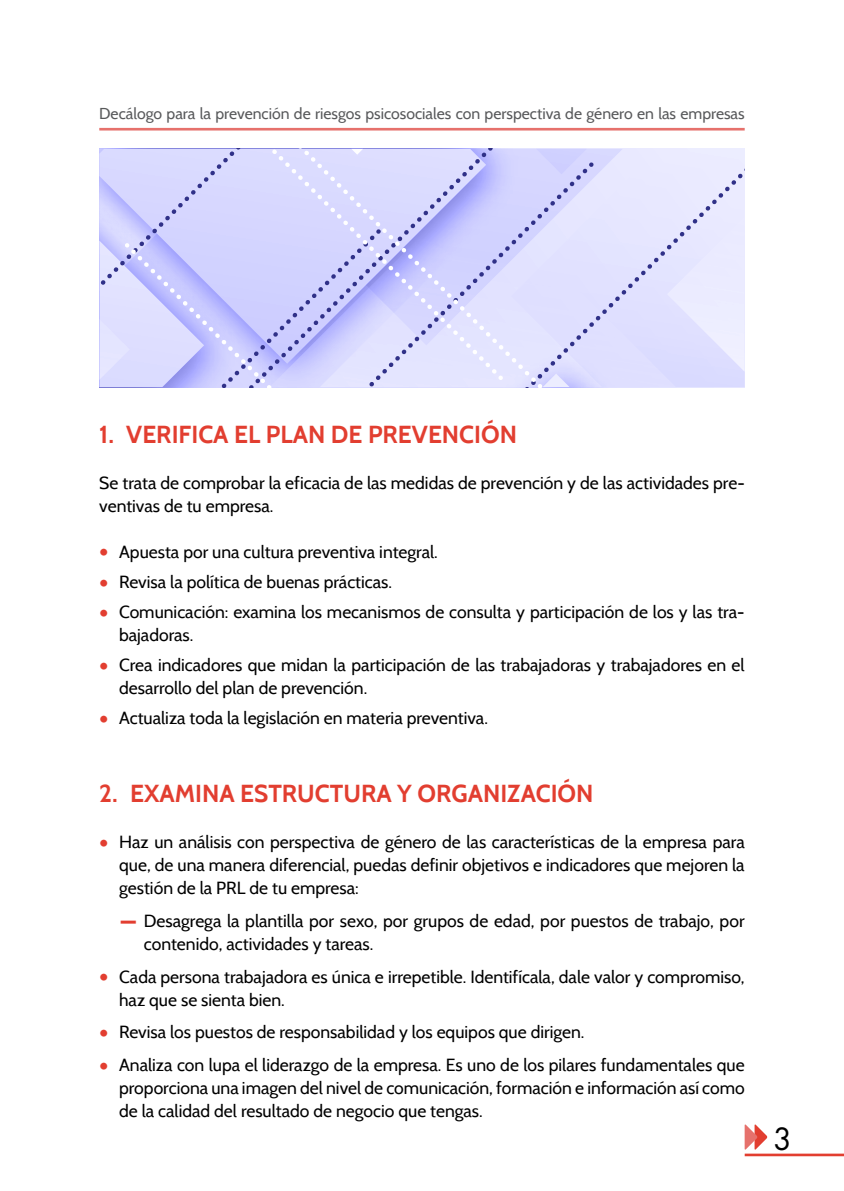
<style>
.page{position:relative;width:844px;height:1191px;background:#fff}
.page>*{position:absolute;margin:0;border:0;box-sizing:border-box;transform-origin:0 0}
.t1{font:29.75px "Futura Std";color:#000}
.t2{font:700 24.5px "Cabin";color:#e23e30}
.t3{font:17.5px/22.8px "Cabin";color:#000}
.t4{font:15.75px "Cabin";color:#58595b}
.s1{font-weight:700;font-size:31.5px;color:#e23e30}
</style>
<div class="page">
<hr style="left:99px;top:128px;width:645px;height:2px;background:#e6716c">
<hr style="left:744px;top:1153px;width:99px;height:3px;background:#e23e30">
<svg style="left:744px;top:1124px;width:23px;height:26px"></svg>
<svg style="left:99px;top:378px;width:133px;height:9px"></svg>
<svg style="left:99px;top:149px;width:133px;height:229px;background:#d0d0fd"></svg>
<svg style="left:232px;top:149px;width:512px;height:238px;background:#d7d8fc"></svg>
<p class="t4" style="left:99px;top:103px;width:646px">Decálogo para la prevención de riesgos psicosociales con perspectiva de género en las empresas</p>
<h2 class="t2" style="left:99px;top:419px;width:419px">1. VERIFICA EL PLAN DE PREVENCIÓN</h2>
<p class="t3" style="left:99px;top:471px;width:646px">Se trata de comprobar la eficacia de las medidas de prevención y de las actividades pre&shy;ventivas de tu empresa.</p>
<p class="t3" style="left:99px;top:540px;width:340px"><span class="s1">•</span> Apuesta por una cultura preventiva integral.</p>
<p class="t3" style="left:99px;top:570px;width:294px"><span class="s1">•</span> Revisa la política de buenas prácticas.</p>
<p class="t3" style="left:119px;top:601px;width:626px;text-indent:-20px"><span class="s1">•</span> Comunicación: examina los mecanismos de consulta y participación de los y las tra&shy;bajadoras.</p>
<p class="t3" style="left:119px;top:653px;width:627px;text-indent:-20px"><span class="s1">•</span> Crea indicadores que midan la participación de las trabajadoras y trabajadores en el desarrollo del plan de prevención.</p>
<p class="t3" style="left:99px;top:706px;width:390px"><span class="s1">•</span> Actualiza toda la legislación en materia preventiva.</p>
<h2 class="t2" style="left:99px;top:778px;width:495px">2. EXAMINA ESTRUCTURA Y ORGANIZACIÓN</h2>
<p class="t3" style="left:119px;top:830px;width:627px;text-align:justify;text-indent:-20px"><span class="s1">•</span> Haz un análisis con perspectiva de género de las características de la empresa para que, de una manera diferencial, puedas definir objetivos e indicadores que mejoren la gestión de la PRL de tu empresa:</p>
<p class="t3" style="left:144px;top:910px;width:602px;text-indent:-25px"><span class="s1">—</span> Desagrega la plantilla por sexo, por grupos de edad, por puestos de trabajo, por contenido, actividades y tareas.</p>
<p class="t3" style="left:119px;top:965px;width:627px;text-indent:-20px"><span class="s1">•</span> Cada persona trabajadora es única e irrepetible. Identifícala, dale valor y compromiso, haz que se sienta bien.</p>
<p class="t3" style="left:99px;top:1020px;width:486px"><span class="s1">•</span> Revisa los puestos de responsabilidad y los equipos que dirigen.</p>
<p class="t3" style="left:119px;top:1053px;width:627px;text-align:justify;text-indent:-20px"><span class="s1">•</span> Analiza con lupa el liderazgo de la empresa. Es uno de los pilares fundamentales que proporciona una imagen del nivel de comunicación, formación e información así como de la calidad del resultado de negocio que tengas.</p>
<h1 class="t1" style="left:773px;top:1119px;width:20px">3</h1>
</div>
